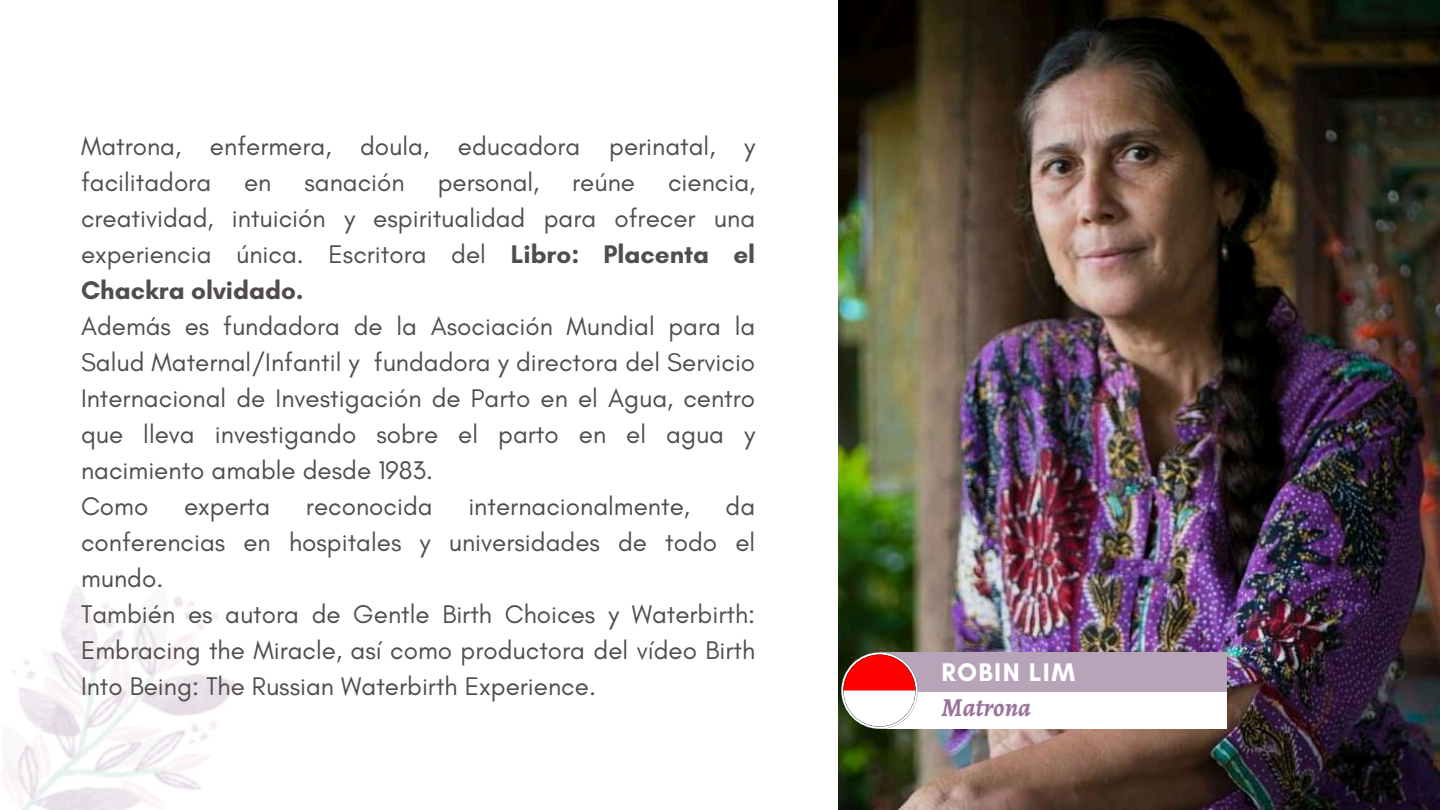
<style>
.page{position:relative;width:1440px;height:810px;background:#fff}
.page>*{position:absolute;margin:0;border:0;box-sizing:border-box;transform-origin:0 0}
.t1{font:26px/36px "Glacial Indifference";color:#504d4b}
.t2{font:700 26px "Glacial Indifference";letter-spacing:.05em;color:#fff}
.t3{font:italic 700 26px "Alegreya";color:#99729b}
.s1{font-weight:700}
</style>
<div class="page">
<img style="left:3px;top:585px;width:231px;height:225px">
<img style="left:838px;top:0;width:602px;height:810px">
<div style="left:880px;top:692px;width:346px;height:37px;background:#fff"></div>
<div style="left:880px;top:652px;width:346px;height:40px;background:#b7a4b8"></div>
<svg style="left:841px;top:652px;width:77px;height:77px"></svg>
<p class="t1" style="left:81px;top:128px;width:676px">Matrona, enfermera, doula, educadora perinatal, y facilitadora</p>
<p class="t1" style="left:244px;top:164px;width:29px">en</p>
<p class="t1" style="left:304px;top:164px;width:102px">sanación</p>
<p class="t1" style="left:438px;top:164px;width:103px">personal,</p>
<p class="t1" style="left:572px;top:164px;width:64px">reúne</p>
<p class="t1" style="left:81px;top:164px;width:676px;text-align:justify;text-indent:587px">ciencia, creatividad, intuición y espiritualidad para ofrecer una experiencia única. Escritora del <span class="s1">Libro: Placenta el Chackra olvidado.</span></p>
<p class="t1" style="left:81px;top:308px;width:676px">Además es fundadora de la Asociación Mundial para la Salud Maternal/Infantil y fundadora y directora del Servicio Internacional de Investigación de Parto en el Agua, centro que lleva investigando sobre el parto en el agua y nacimiento amable desde 1983.<br>Como</p>
<p class="t1" style="left:81px;top:488px;width:676px;text-indent:645px">da conferencias en hospitales y universidades de todo el mundo.<br>También es autora de Gentle Birth Choices y Waterbirth:<br>Embracing the Miracle, así como productora del vídeo Birth Into Being: The Russian Waterbirth Experience.</p>
<p class="t1" style="left:184px;top:488px;width:88px">experta</p>
<p class="t1" style="left:306px;top:488px;width:128px">reconocida</p>
<p class="t1" style="left:468px;top:488px;width:223px">internacionalmente,</p>
<p class="t2" style="left:942px;top:656px;width:135px">ROBIN LIM</p>
<p class="t3" style="left:942px;top:690px;width:91px">Matrona</p>
</div>
